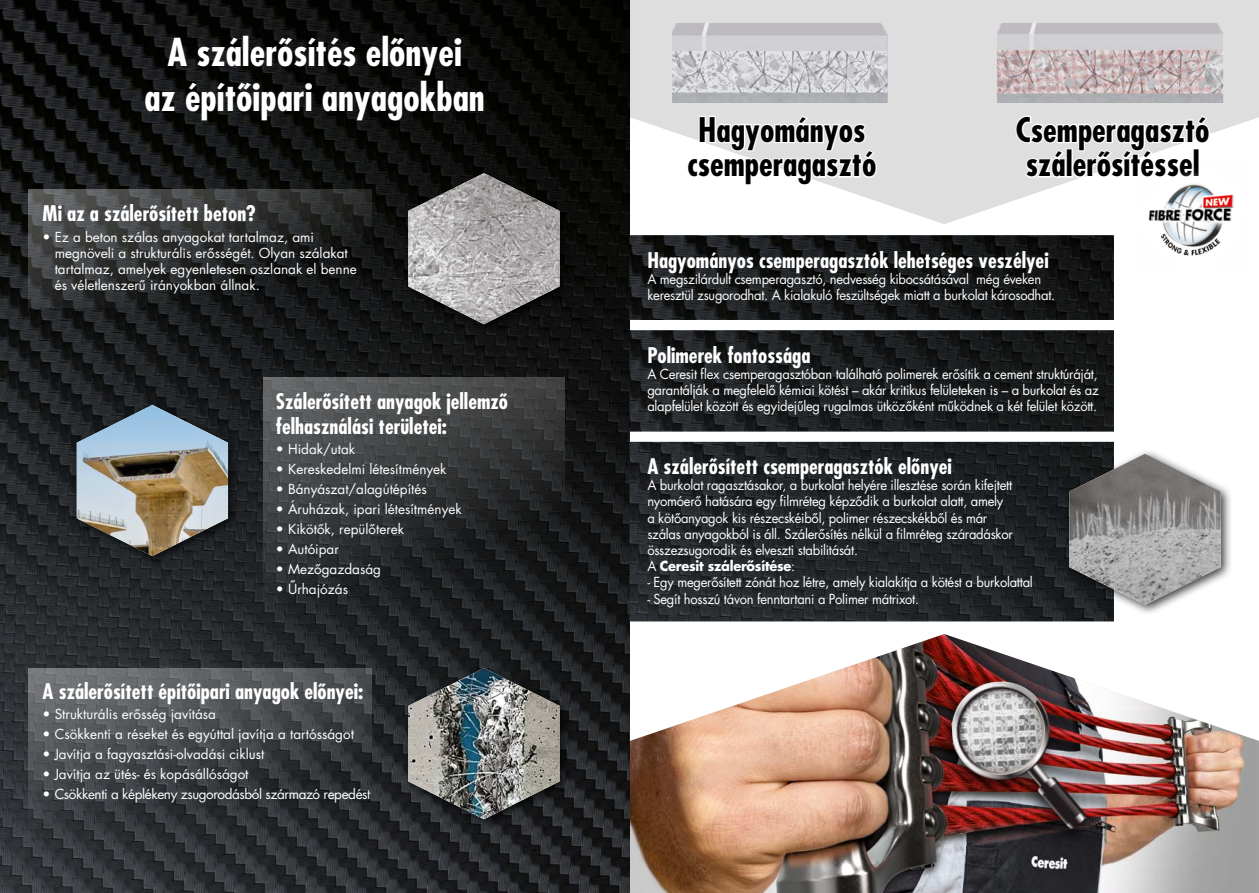
<style>
.page{position:relative;width:1259px;height:893px;background:#fff}
.page>*{position:absolute;margin:0;border:0;box-sizing:border-box;transform-origin:0 0}
.t1{font:700 37.5px/45px "Futura H Condensed";color:#fff;text-align:center}
.t2{font:700 33px/34.5px "Futura H Condensed";color:#000;text-align:center}
.t3{font:700 21px/25.2px "Futura H Condensed";color:#fff}
.t4{font:13.5px/16.2px "Futura H Book";letter-spacing:-.02em;color:#fff;text-align:justify;scale:.96 1}
.t5{font:13.5px/16.2px "Futura H Book";color:#fff}
.t6{font:13.5px/16.2px "Futura Std";letter-spacing:-.02em;color:#fff;scale:.96 1}
.t7{font:13.5px "Futura H Book";letter-spacing:-.02em;color:#fff}
.t8{font:13.5px "Futura H Bold";letter-spacing:-.02em;color:#fff;scale:.96 1}
.s1{font-family:"Futura Std"}
.s2{font-family:"Futura H Book"}
</style>
<div class="page">
<svg style="left:629px;top:0;width:630px;height:224px;fill:#dedede"></svg>
<svg style="left:686px;top:114px;width:192px;height:80px"></svg>
<img style="left:993px;top:24px;width:233px;height:79px">
<img style="left:672px;top:24px;width:215px;height:79px">
<svg style="left:1014px;top:114px;width:197px;height:65px"></svg>
<img style="left:1135px;top:162px;width:111px;height:94px">
<img style="left:629px;top:634px;width:630px;height:259px">
<img style="left:0;top:0;width:629px;height:893px">
<div style="left:402px;top:168px;width:170px;height:168px;background:#000;opacity:.75"></div>
<img style="left:408px;top:173px;width:151px;height:151px">
<svg style="left:28px;top:190px;width:344px;height:118px"></svg>
<div style="left:71px;top:399px;width:169px;height:168px;background:#000;opacity:.75"></div>
<img style="left:77px;top:405px;width:151px;height:151px">
<svg style="left:264px;top:377px;width:301px;height:241px"></svg>
<div style="left:402px;top:663px;width:170px;height:167px;background:#000;opacity:.75"></div>
<img style="left:408px;top:668px;width:151px;height:151px">
<svg style="left:28px;top:668px;width:344px;height:170px"></svg>
<div style="left:934px;top:675px;width:161px;height:174px;background:#000;opacity:.75"></div>
<img style="left:949px;top:677px;width:137px;height:157px">
<img style="left:629px;top:235px;width:485px;height:386px">
<div style="left:1063px;top:448px;width:170px;height:168px;background:#000;opacity:.75"></div>
<img style="left:1069px;top:454px;width:151px;height:151px">
<h1 class="t1" style="left:145px;top:29px;width:342px">A szálerôsítés elônyei<br>az építôipari anyagokban</h1>
<h3 class="t3" style="left:43px;top:201px;width:215px">Mi az a szálerôsített beton?</h3>
<p class="t5" style="left:55px;top:228px;width:304px;text-indent:-12px"><span class="s1">•</span> Ez a beton szálas anyagokat tartalmaz, ami megnöveli a strukturális erôsségét. Olyan szálakat tartalmaz, amelyek egyenletesen oszlanak el benne és véletlenszerû irányokban állnak.</p>
<h3 class="t3" style="left:276px;top:388px;width:234px">Szálerôsített anyagok jellemzô felhasználási területei:</h3>
<p class="t5" style="left:276px;top:440px;width:81px">• Hidak/utak</p>
<p class="t5" style="left:276px;top:460px;width:172px">• Kereskedelmi létesítmények</p>
<p class="t5" style="left:276px;top:480px;width:152px">• Bányászat/alagútépítés</p>
<p class="t5" style="left:276px;top:500px;width:187px">• Áruházak, ipari létesítmények</p>
<p class="t5" style="left:276px;top:520px;width:130px">• Kikötôk, repülôterek</p>
<p class="t5" style="left:276px;top:540px;width:64px">• Autóipar</p>
<p class="t5" style="left:276px;top:560px;width:107px">• Mezôgazdaság</p>
<p class="t5" style="left:276px;top:580px;width:74px">• Ûrhajózás</p>
<h3 class="t3" style="left:43px;top:678px;width:322px">A szálerôsített építôipari anyagok elônyei:</h3>
<p class="t5" style="left:43px;top:705px;width:175px"><span class="s1">•</span> Strukturális erôsség javítása</p>
<p class="t5" style="left:43px;top:725px;width:313px"><span class="s1">•</span> Csökkenti a réseket és egyúttal javítja a tartósságot</p>
<p class="t5" style="left:43px;top:745px;width:223px"><span class="s1">•</span> Javítja a fagyasztási-olvadási ciklust</p>
<p class="t5" style="left:43px;top:765px;width:207px"><span class="s1">•</span> Javítja az ütés- és kopásállóságot</p>
<p class="t7" style="left:43px;top:784px;width:329px"><span class="s1">•</span> Csökkenti a képlékeny zsugorodásból származó repedést</p>
<h2 class="t2" style="left:687px;top:112px;width:191px">Hagyományos csemperagasztó</h2>
<h2 class="t2" style="left:1016px;top:112px;width:195px;text-align:left">Csemperagasztó szálerôsítéssel</h2>
<h3 class="t3" style="left:647px;top:247px;width:403px">Hagyományos csemperagasztók lehetséges veszélyei</h3>
<p class="t6" style="left:647px;top:271px;width:426px">A megszilárdult csemperagasztó, nedvesség kibocsátásával még éveken keresztül zsugorodhat. A kialakuló feszültségek miatt a burkolat károsodhat.</p>
<h3 class="t3" style="left:647px;top:342px;width:165px">Polimerek fontossága</h3>
<p class="t4" style="left:647px;top:366px;width:472px">A Ceresit flex csemperagasztóban található polimerek erôsítik a cement struktúráját, garantálják a megfelelô kémiai kötést – akár kritikus felületeken is – a burkolat és az alapfelület között és egyidejûleg rugalmas ütközôként mûködnek <span class="s1">a két felület között.</span></p>
<h3 class="t3" style="left:647px;top:453px;width:306px">A szálerôsített csemperagasztók elônyei</h3>
<p class="t4" style="left:647px;top:477px;width:382px;text-align:left">A burkolat ragasztásakor, a burkolat helyére illesztése során kifejtett nyomóerô hatására egy filmréteg képzôdik a burkolat alatt, amely a kötôanyagok kis részecskéibôl, polimer részecskékbôl és már szálas anyagokból is áll. Szálerôsítés nélkül a filmréteg száradáskor összezsugorodik és elveszti stabilitását.</p>
<p class="t8" style="left:647px;top:557px;width:155px"><span class="s2">A</span> Ceresit szálerôsítése<span class="s2">:</span></p>
<p class="t4" style="left:647px;top:574px;width:403px">- Egy megerôsített zónát hoz létre, amely kialakítja a kötést a burkolattal</p>
<p class="t4" style="left:647px;top:590px;width:285px">- Segít hosszú távon fenntartani a Polimer mátrixot.</p>
</div>
